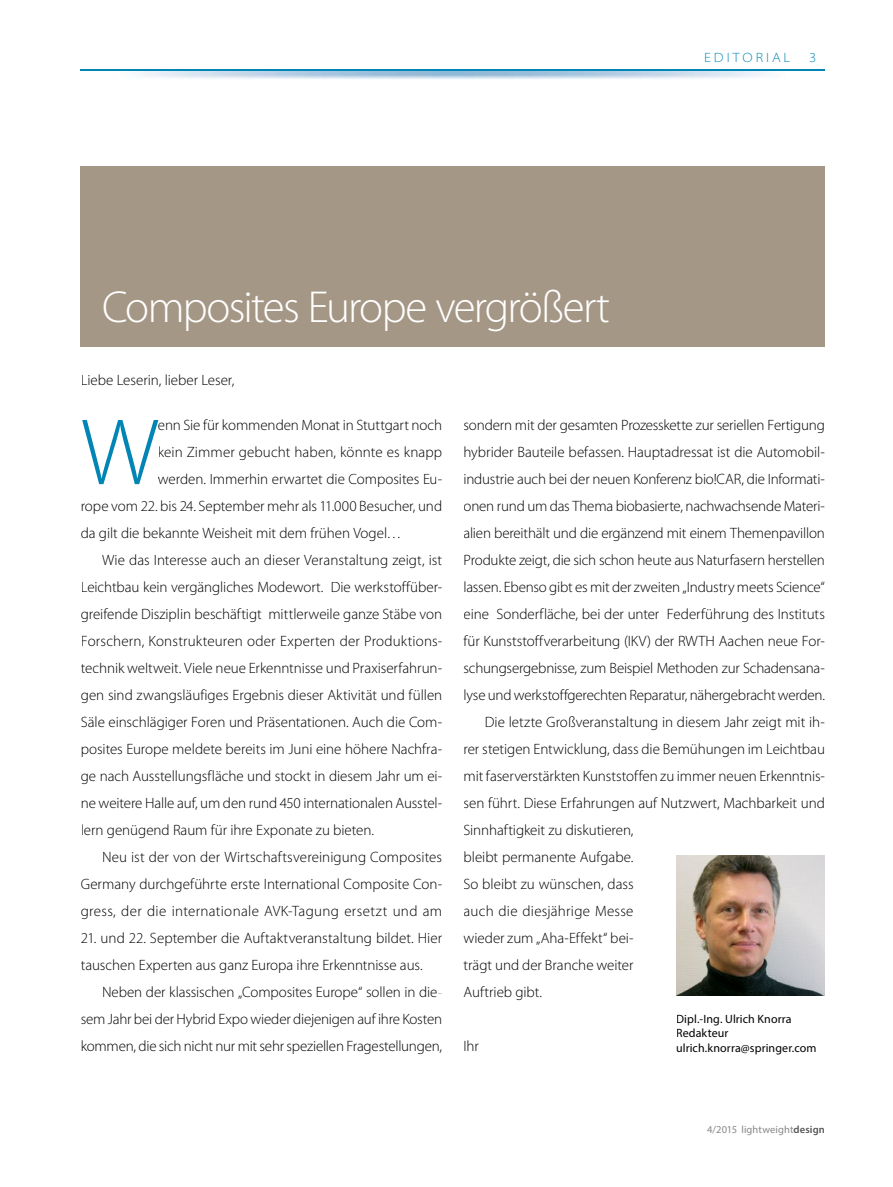
<style>
.page{position:relative;width:893px;height:1187px;background:#fff}
.page>*{position:absolute;margin:0;border:0;box-sizing:border-box;transform-origin:0 0}
.t1{font:300 95.1px "Myriad Pro";color:#0085b5}
.t2{font:300 45px "Myriad Pro";letter-spacing:-.04em;color:#fff}
.t3{font:300 15px/27px "Myriad Pro";letter-spacing:-.005em;color:#000}
.t4{font:300 15px "Myriad Pro";letter-spacing:.02em;color:#000}
.t5{font:300 15px "Myriad Pro";letter-spacing:.015em;color:#000}
.t6{font:300 semi-expanded 13.5px "Myriad Pro";letter-spacing:.22em;color:#0085b5}
.t7{font:12px/14.4px "Myriad Pro";letter-spacing:.01em;color:#000}
.t8{font:10.5px "Myriad Pro";letter-spacing:.01em;color:#868786}
.s1{font-weight:600;color:#565655}
</style>
<div class="page">
<div style="left:81px;top:167px;width:744px;height:180px;background:#a59786"></div>
<img style="left:676px;top:855px;width:149px;height:140px">
<hr style="left:81px;top:69px;width:744px;height:2px;background:#0085b5">
<h2 class="t2" style="left:102px;top:282px;width:510px">Composites Europe vergrößert</h2>
<p class="t6" style="left:704px;top:50px;width:88px">EDITORIAL</p>
<p class="t6" style="left:809px;top:50px;width:9px">3</p>
<p class="t3" style="left:81px;top:367px;width:155px">Liebe Leserin, lieber Leser,</p>
<h1 class="t1" style="left:81px;top:400px;width:79px">W</h1>
<p class="t3" style="left:158px;top:412px;width:286px">enn Sie für kommenden Monat in Stuttgart noch</p>
<p class="t3" style="left:158px;top:439px;width:286px">kein Zimmer gebucht haben, könnte es knapp</p>
<p class="t3" style="left:158px;top:466px;width:286px">werden. Immerhin erwartet die Composites Eu-</p>
<p class="t3" style="left:81px;top:493px;width:363px">rope vom 22. bis 24. September mehr als 11.000 Besucher, und</p>
<p class="t3" style="left:81px;top:520px;width:322px">da gilt die bekannte Weisheit mit dem frühen Vogel…</p>
<p class="t3" style="left:102px;top:547px;width:342px">Wie das Interesse auch an dieser Veranstaltung zeigt, ist</p>
<p class="t3" style="left:81px;top:574px;width:363px">Leichtbau kein vergängliches Modewort. Die werkstoffüber-</p>
<p class="t3" style="left:81px;top:601px;width:363px">greifende Disziplin beschäftigt mittlerweile ganze Stäbe von</p>
<p class="t3" style="left:81px;top:628px;width:363px">Forschern, Konstrukteuren oder Experten der Produktions-</p>
<p class="t3" style="left:81px;top:655px;width:363px">technik weltweit. Viele neue Erkenntnisse und Praxiserfahrun-</p>
<p class="t3" style="left:81px;top:682px;width:363px">gen sind zwangsläufiges Ergebnis dieser Aktivität und füllen</p>
<p class="t3" style="left:81px;top:709px;width:363px">Säle einschlägiger Foren und Präsentationen. Auch die Com-</p>
<p class="t3" style="left:81px;top:736px;width:363px">posites Europe meldete bereits im Juni eine höhere Nachfra-</p>
<p class="t3" style="left:81px;top:763px;width:363px">ge nach Ausstellungsfläche und stockt in diesem Jahr um ei-</p>
<p class="t3" style="left:81px;top:790px;width:363px">ne weitere Halle auf, um den rund 450 internationalen Ausstel-</p>
<p class="t3" style="left:81px;top:817px;width:295px">lern genügend Raum für ihre Exponate zu bieten.</p>
<p class="t3" style="left:102px;top:844px;width:342px">Neu ist der von der Wirtschaftsvereinigung Composites</p>
<p class="t3" style="left:81px;top:871px;width:363px">Germany durchgeführte erste International Composite Con-</p>
<p class="t4" style="left:81px;top:903px;width:363px">gress, der die internationale AVK-Tagung ersetzt und am</p>
<p class="t3" style="left:81px;top:925px;width:363px">21. und 22. September die Auftaktveranstaltung bildet. Hier tauschen Experten aus ganz Europa ihre Erkenntnisse aus.</p>
<p class="t3" style="left:81px;top:979px;width:363px;text-align:justify;text-indent:21px">Neben der klassischen „Composites Europe“ sollen in die&shy;sem Jahr bei der Hybrid Expo wieder diejenigen auf ihre Kosten kommen, die sich nicht nur mit sehr speziellen Fragestellungen,</p>
<p class="t3" style="left:463px;top:412px;width:363px">sondern mit der gesamten Prozesskette zur seriellen Fertigung</p>
<p class="t3" style="left:463px;top:439px;width:363px">hybrider Bauteile befassen. Hauptadressat ist die Automobil-</p>
<p class="t3" style="left:463px;top:466px;width:363px">industrie auch bei der neuen Konferenz bio!CAR, die Informati-</p>
<p class="t3" style="left:463px;top:493px;width:363px">onen rund um das Thema biobasierte, nachwachsende Materi-</p>
<p class="t3" style="left:463px;top:520px;width:363px">alien bereithält und die ergänzend mit einem Themenpavillon</p>
<p class="t3" style="left:463px;top:547px;width:363px">Produkte zeigt, die sich schon heute aus Naturfasern herstellen</p>
<p class="t3" style="left:463px;top:574px;width:363px">lassen. Ebenso gibt es mit der zweiten „Industry meets Science“</p>
<p class="t3" style="left:463px;top:601px;width:363px">eine Sonderfläche, bei der unter Federführung des Instituts</p>
<p class="t3" style="left:463px;top:628px;width:363px">für Kunststoffverarbeitung (IKV) der RWTH Aachen neue For-</p>
<p class="t3" style="left:463px;top:655px;width:363px">schungsergebnisse, zum Beispiel Methoden zur Schadensana-</p>
<p class="t3" style="left:463px;top:682px;width:363px">lyse und werkstoffgerechten Reparatur, nähergebracht werden.</p>
<p class="t3" style="left:485px;top:709px;width:342px">Die letzte Großveranstaltung in diesem Jahr zeigt mit ih-</p>
<p class="t3" style="left:463px;top:736px;width:363px">rer stetigen Entwicklung, dass die Bemühungen im Leichtbau</p>
<p class="t3" style="left:463px;top:763px;width:363px">mit faserverstärkten Kunststoffen zu immer neuen Erkenntnis-</p>
<p class="t3" style="left:463px;top:790px;width:363px">sen führt. Diese Erfahrungen auf Nutzwert, Machbarkeit und</p>
<p class="t3" style="left:463px;top:817px;width:172px">Sinnhaftigkeit zu diskutieren,</p>
<p class="t3" style="left:463px;top:844px;width:172px">bleibt permanente Aufgabe.</p>
<p class="t3" style="left:463px;top:871px;width:172px">So bleibt zu wünschen, dass</p>
<p class="t5" style="left:463px;top:903px;width:172px">auch die diesjährige Messe</p>
<p class="t3" style="left:463px;top:925px;width:172px">wieder zum „Aha-Effekt“ bei-</p>
<p class="t3" style="left:463px;top:952px;width:172px">trägt und der Branche weiter</p>
<p class="t3" style="left:463px;top:979px;width:80px">Auftrieb gibt.</p>
<p class="t3" style="left:463px;top:1033px;width:17px">Ihr</p>
<p class="t7" style="left:676px;top:1011px;width:142px">Dipl.-Ing. Ulrich Knorra<br>Redakteur ulrich.knorra@springer.com</p>
<p class="t8" style="left:707px;top:1122px;width:119px">4/2015 lightweight<span class="s1">design</span></p>
</div>
